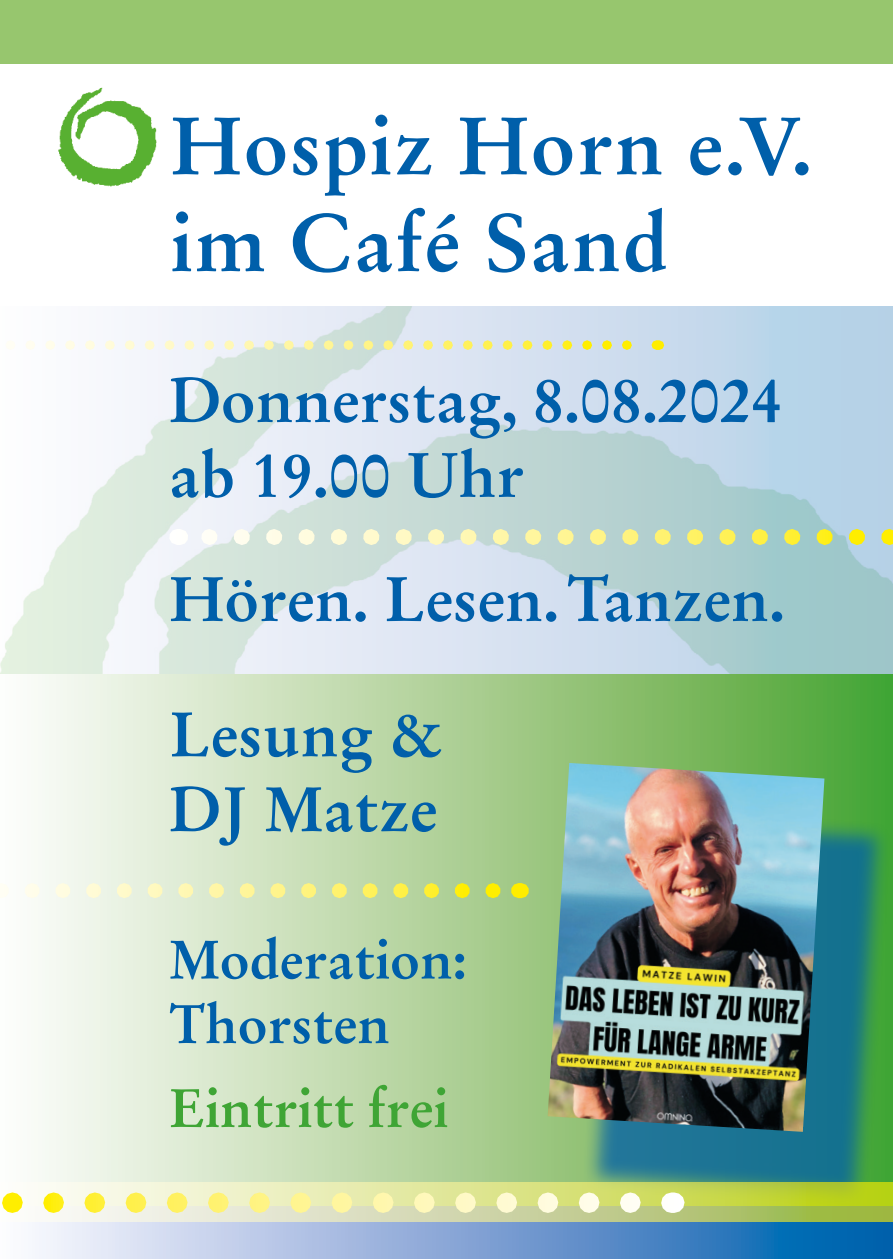
<style>
.page{position:relative;width:893px;height:1259px;background:#fff}
.page>*{position:absolute;margin:0;border:0;box-sizing:border-box;transform-origin:0 0}
.t1{font:700 80.7px "Stempel Garamond";letter-spacing:.02em;color:#005faa}
.t2{font:700 62.4px "Stempel Garamond";color:#005faa}
.t3{font:700 53.7px "Stempel Garamond";color:#005faa}
.t4{font:700 53.7px "Stempel Garamond";color:#3fa535}
</style>
<div class="page">
<img style="left:0;top:306px;width:893px;height:368px">
<div style="left:0;top:674px;width:893px;height:535px;background:linear-gradient(to right,#fffeff,#4ea32f)"></div>
<div style="left:0;top:0;width:893px;height:64px;background:#97c66e"></div>
<img style="left:58px;top:87px;width:99px;height:100px">
<div style="left:583px;top:807px;width:308px;height:399px;background:#005faa;opacity:.75"></div>
<img style="left:548px;top:763px;width:276px;height:368px">
<svg style="left:35px;top:1221px;width:858px;height:38px;background:#7ea7d3"></svg>
<svg style="left:0;top:1182px;width:893px;height:39px;background:#cfdb8a"></svg>
<svg style="left:0;top:340px;width:647px;height:10px"></svg>
<svg style="left:0;top:883px;width:503px;height:15px;background:#e3eaae"></svg>
<svg style="left:518px;top:883px;width:1px;height:15px"></svg>
<svg style="left:177px;top:529px;width:1px;height:16px"></svg>
<svg style="left:209px;top:529px;width:684px;height:16px;background:#d6e2b9"></svg>
<svg style="left:671px;top:1192px;width:1px;height:21px"></svg>
<svg style="left:0;top:1192px;width:630px;height:21px;background:#eeeda8"></svg>
<p class="t1" style="left:171px;top:96px;width:643px">Hospiz Horn e.V.</p>
<p class="t1" style="left:171px;top:193px;width:499px">im Café Sand</p>
<p class="t2" style="left:169px;top:362px;width:615px">Donnerstag, 8.08.2024</p>
<p class="t2" style="left:169px;top:437px;width:357px">ab 19.00 Uhr</p>
<p class="t2" style="left:169px;top:561px;width:617px">Hören. Lesen. Tanzen.</p>
<p class="t2" style="left:169px;top:696px;width:277px">Lesung &amp;</p>
<p class="t2" style="left:169px;top:771px;width:270px">DJ Matze</p>
<p class="t3" style="left:169px;top:926px;width:299px">Moderation:</p>
<p class="t3" style="left:169px;top:991px;width:223px">Thorsten</p>
<p class="t4" style="left:169px;top:1075px;width:281px">Eintritt frei</p>
</div>
